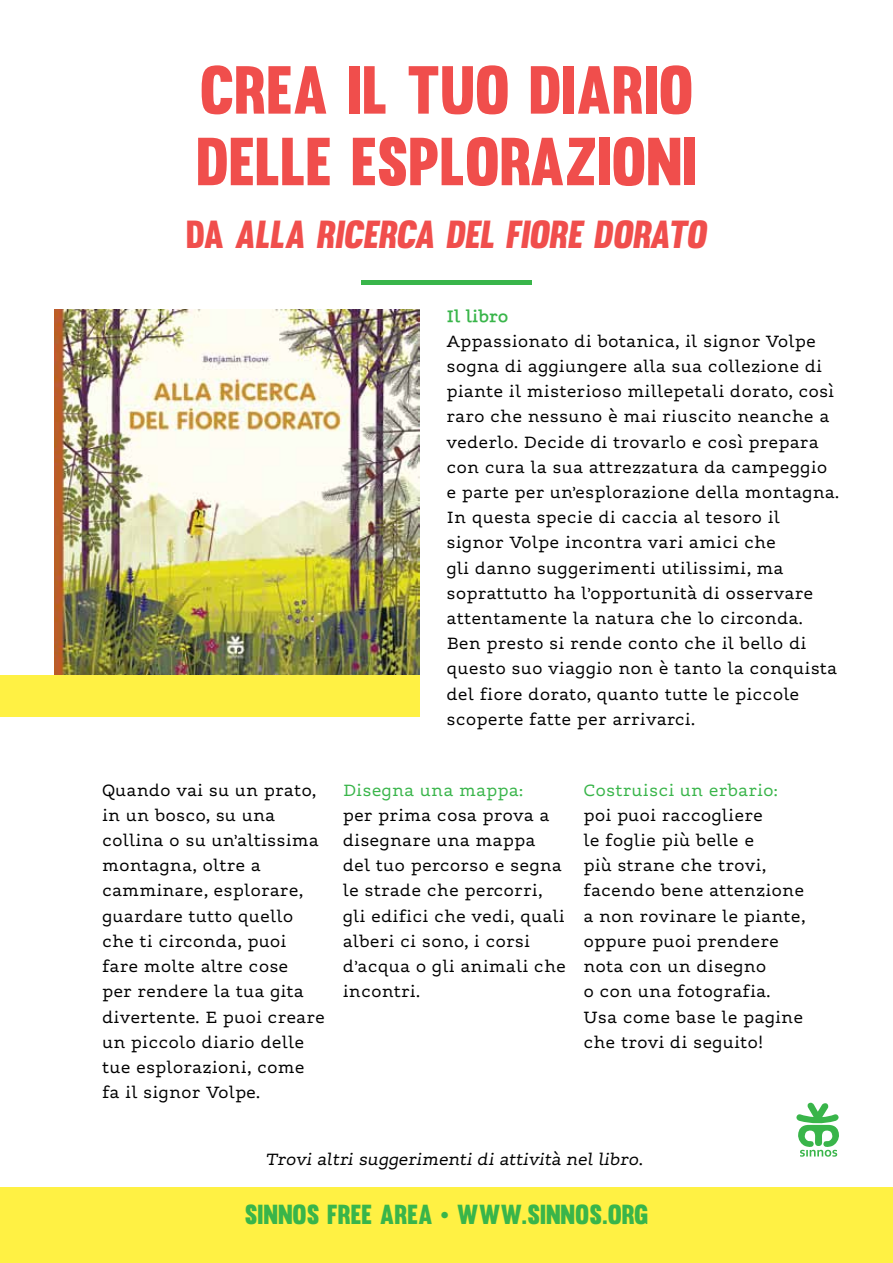
<style>
.page{position:relative;width:893px;height:1263px;background:#fff}
.page>*{position:absolute;margin:0;border:0;box-sizing:border-box;transform-origin:0 0}
.t1{font:66.45px/71.6px "Muro";color:#f04e4c}
.t2{font:38.4px "Muro Slant";color:#f04e4c}
.t3{font:27px "Muro";color:#39b54a}
.t4{font:21px/25.2px "leggimi 05";color:#000}
.t5{font:italic 21px "leggimi 05";color:#000}
.t6{font:21px "leggimi 05";color:#39b54a}
.t7{font:700 21px "leggimi 05";color:#39b54a}
.s1{font-family:"Muro"}
</style>
<div class="page">
<div style="left:0;top:1188px;width:893px;height:75px;background:#fff144"></div>
<svg style="left:796px;top:1102px;width:43px;height:55px"></svg>
<img style="left:54px;top:310px;width:365px;height:365px">
<div style="left:0;top:675px;width:419px;height:41px;background:#fff144"></div>
<hr style="left:361px;top:281px;width:170px;height:4px;background:#39b54a">
<h1 class="t1" style="left:196px;top:54px;width:502px">CREA IL TUO DIARIO<br>DELLE ESPLORAZIONI</h1>
<h2 class="t2" style="left:186px;top:211px;width:522px"><span class="s1">DA</span> ALLA RICERCA DEL FIORE DORATO</h2>
<p class="t7" style="left:446px;top:303px;width:63px">Il libro</p>
<p class="t4" style="left:446px;top:328px;width:394px">Appassionato di botanica, il signor Volpe sogna di aggiungere alla sua collezione di piante il misterioso millepetali dorato, così raro che nessuno è mai riuscito neanche a vederlo. Decide di trovarlo e così prepara con cura la sua attrezzatura da campeggio e parte per un’esplorazione della montagna.<br>In questa specie di caccia al tesoro il signor Volpe incontra vari amici che<br>gli danno suggerimenti utilissimi, ma soprattutto ha l’opportunità di osservare attentamente la natura che lo circonda.<br>Ben presto si rende conto che il bello di questo suo viaggio non è tanto la conquista del fiore dorato, quanto tutte le piccole scoperte fatte per arrivarci.</p>
<p class="t4" style="left:102px;top:777px;width:225px">Quando vai su un prato, in un bosco, su una collina o su un’altissima montagna, oltre a camminare, esplorare, guardare tutto quello che ti circonda, puoi fare molte altre cose<br>per rendere la tua gita divertente. E puoi creare un piccolo diario delle tue esplorazioni, come fa il signor Volpe.</p>
<p class="t6" style="left:343px;top:778px;width:182px">Disegna una mappa:</p>
<p class="t4" style="left:343px;top:802px;width:225px">per prima cosa prova a disegnare una mappa del tuo percorso e segna le strade che percorri, gli edifici che vedi, quali alberi ci sono, i corsi d’acqua o gli animali che incontri.</p>
<p class="t6" style="left:583px;top:778px;width:196px">Costruisci un erbario:</p>
<p class="t4" style="left:583px;top:802px;width:224px">poi puoi raccogliere<br>le foglie più belle e<br>più strane che trovi, facendo bene attenzione a non rovinare le piante, oppure puoi prendere nota con un disegno<br>o con una fotografia.<br>Usa come base le pagine che trovi di seguito!</p>
<p class="t5" style="left:266px;top:1147px;width:378px">Trovi altri suggerimenti di attività nel libro.</p>
<p class="t3" style="left:245px;top:1198px;width:405px">SINNOS FREE AREA • WWW.SINNOS.ORG</p>
</div>
